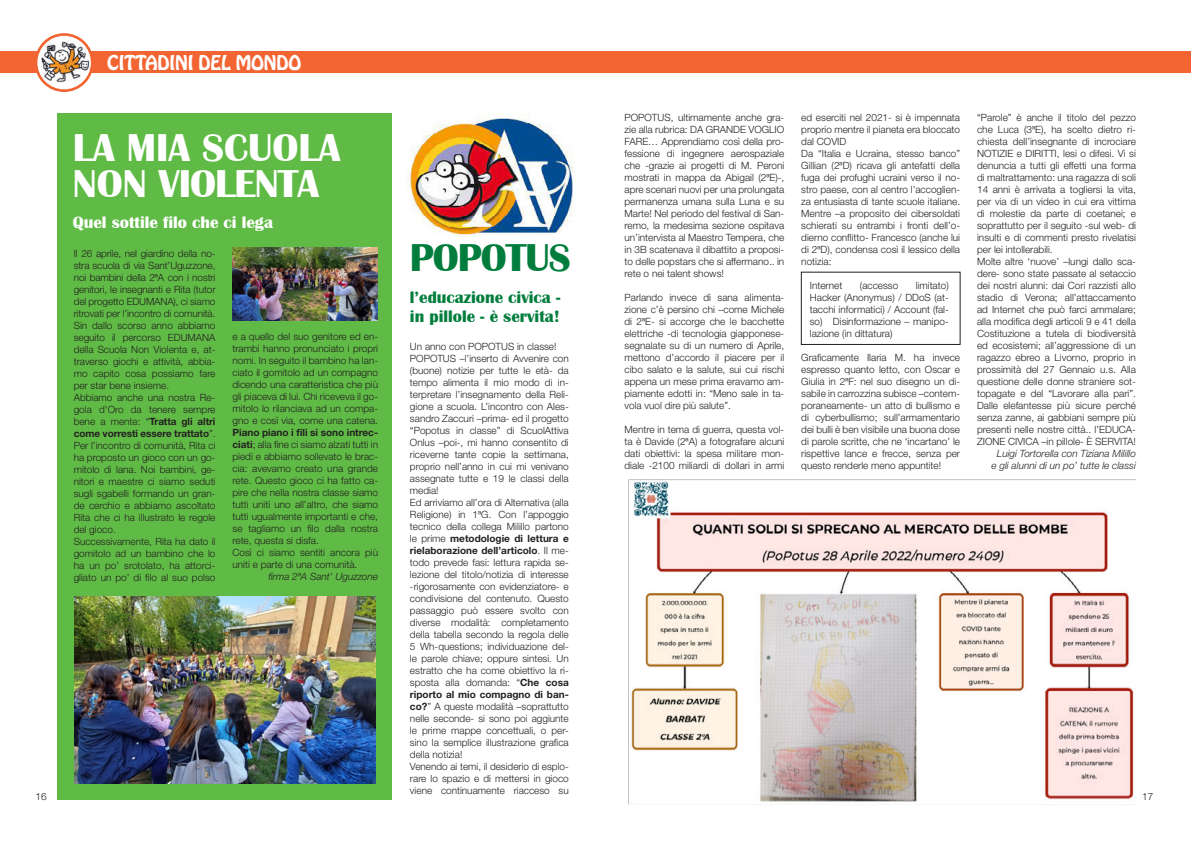
<style>
.page{position:relative;width:1191px;height:842px;background:#fff}
.page>*{position:absolute;margin:0;border:0;box-sizing:border-box;transform-origin:0 0}
.titoli{font:700 40px/36px "Britannic";color:#fff}
.titoli-2{font:700 40px "Britannic";letter-spacing:-.025em;color:#007d3c}
.spumoni{font:18px "Hobo Std";letter-spacing:-.01em;color:#fff}
.sottotitolo{font:700 17px/19px "Britannic";color:#007d3c}
.sottotitolo-2{font:700 17px "Britannic";color:#fff}
.articoli{font:300 10px/12px "Helvetica Neue LT Std";color:#231f20;text-align:justify}
.firma{font:italic 300 10px "Helvetica Neue LT Std";color:#231f20}
.s1{font-weight:700}
</style>
<div class="page">
<img style="left:631px;top:480px;width:503px;height:322px">
<img style="left:406px;top:114px;width:167px;height:122px">
<div style="left:801px;top:272px;width:159px;height:73px;border:1px solid #231f20"></div>
<div style="left:57px;top:113px;width:334px;height:686px;background:#60bb46"></div>
<img style="left:75px;top:596px;width:300px;height:187px">
<img style="left:232px;top:248px;width:146px;height:72px">
<div style="left:0;top:51px;width:1191px;height:22px;background:#f26431"></div>
<svg style="left:36px;top:34px;width:56px;height:57px"></svg>
<img style="left:41px;top:41px;width:50px;height:42px">
<div style="left:35px;top:33px;width:59px;height:59px;border:3px solid #f26431;border-radius:50%"></div>
<p class="spumoni" style="left:107px;top:50px;width:195px">CITTADINI DEL MONDO</p>
<p class="articoli" style="left:624px;top:111px;width:161px">POPOTUS, ultimamente anche gra&shy;zie alla rubrica: DA GRANDE VOGLIO FARE… Apprendiamo così della pro&shy;fessione di ingegnere aerospaziale che -grazie ai progetti di M. Peroni mostrati in mappa da Abigail (2ªE)-, apre scenari nuovi per una prolungata permanenza umana sulla Luna e su Marte! Nel periodo del festival di San&shy;remo, la medesima sezione ospitava un’intervista al Maestro Tempera, che in 3B scatenava il dibattito a proposi&shy;to delle popstars che si affermano.. in rete o nei talent shows!</p>
<p class="articoli" style="left:624px;top:291px;width:161px">Parlando invece di sana alimenta&shy;zione c’è persino chi –come Michele di 2ªE- si accorge che le bacchette elettriche -di tecnologia giapponese&shy;segnalate su di un numero di Aprile, mettono d’accordo il piacere per il cibo salato e la salute, sui cui rischi appena un mese prima eravamo am&shy;piamente edotti in: “Meno sale in ta&shy;vola vuol dire più salute”.</p>
<p class="articoli" style="left:624px;top:423px;width:161px">Mentre in tema di guerra, questa vol&shy;ta è Davide (2ªA) a fotografare alcuni dati obiettivi: la spesa militare mon&shy;diale -2100 miliardi di dollari in armi</p>
<p class="articoli" style="left:801px;top:111px;width:160px">ed eserciti nel 2021- si è impennata proprio mentre il pianeta era bloccato dal COVID</p>
<p class="articoli" style="left:801px;top:147px;width:160px">Da “Italia e Ucraina, stesso banco” Gillian (2ªD) ricava gli antefatti della fuga dei profughi ucraini verso il no&shy;stro paese, con al centro l’accoglien&shy;za entusiasta di tante scuole italiane.<br>Mentre –a proposito dei cibersoldati schierati su entrambi i fronti dell’o&shy;dierno conflitto- Francesco (anche lui di 2ªD), condensa così il lessico della notizia:</p>
<p class="articoli" style="left:810px;top:279px;width:34px">Internet</p>
<p class="articoli" style="left:860px;top:279px;width:40px">(accesso</p>
<p class="articoli" style="left:977px;top:111px;width:160px">“Parole” è anche il titolo del pezzo che Luca (3ªE), ha scelto dietro ri&shy;chiesta dell’insegnante di incrociare NOTIZIE e DIRITTI, lesi o difesi. Vi si denuncia a tutti gli effetti una forma di maltrattamento: una ragazza di soli 14 anni è arrivata a togliersi la vita, per via di un video in cui era vittima di molestie da parte di coetanei; e soprattutto per il seguito -sul web- di insulti e di commenti presto rivelatisi per lei intollerabili.</p>
<p class="articoli" style="left:977px;top:255px;width:160px">Molte altre ‘nuove’ –lungi dallo sca&shy;dere- sono state passate al setaccio dei nostri alunni: dai Cori razzisti allo stadio di Verona; all’attaccamento ad Internet che può farci ammalare; alla modifica degli articoli 9 e 41 della Costituzione a tutela di biodiversità ed ecosistemi; all’aggressione di un ragazzo ebreo a Livorno, proprio in prossimità del 27 Gennaio u.s. Alla questione delle donne straniere sot&shy;topagate e del “Lavorare alla pari”.<br>Dalle elefantesse più sicure perché senza zanne, ai gabbiani sempre più presenti nelle nostre città.. l’EDUCA-ZIONE CIVICA –in pillole- È SERVITA!</p>
<p class="firma" style="left:997px;top:447px;width:140px">Luigi Tortorella con Tiziana Milillo</p>
<p class="firma" style="left:991px;top:459px;width:146px">e gli alunni di un po’ tutte le classi</p>
<p class="titoli" style="left:73px;top:130px;width:269px">LA MIA SCUOLA<br>NON VIOLENTA</p>
<p class="sottotitolo-2" style="left:73px;top:213px;width:202px">Quel sottile filo che ci lega</p>
<p class="articoli" style="left:74px;top:247px;width:143px">Il 26 aprile, nel giardino della no&shy;stra scuola di via Sant’Uguzzone, noi bambini della 2ªA con i nostri genitori, le insegnanti e Rita (tutor del progetto EDUMANA), ci siamo ritrovati per l’incontro di comunità.</p>
<p class="articoli" style="left:74px;top:319px;width:143px">Sin dallo scorso anno abbiamo seguito il percorso EDUMANA della Scuola Non Violenta e, at&shy;traverso giochi e attività, abbia&shy;mo capito cosa possiamo fare per star bene insieme.</p>
<p class="articoli" style="left:74px;top:391px;width:143px">Abbiamo anche una nostra Re&shy;gola d’Oro da tenere sempre bene a mente: “<span class="s1">Tratta gli altri come vorresti essere trattato</span>”.</p>
<p class="articoli" style="left:74px;top:439px;width:143px">Per l’incontro di comunità, Rita ci ha proposto un gioco con un go&shy;mitolo di lana. Noi bambini, ge&shy;nitori e maestre ci siamo seduti sugli sgabelli formando un gran&shy;de cerchio e abbiamo ascoltato Rita che ci ha illustrato le regole del gioco.</p>
<p class="articoli" style="left:74px;top:535px;width:143px">Successivamente, Rita ha dato il gomitolo ad un bambino che lo ha un po’ srotolato, ha attorci&shy;gliato un po’ di filo al suo polso</p>
<p class="titoli-2" style="left:410px;top:235px;width:162px">POPOTUS</p>
<p class="sottotitolo" style="left:410px;top:288px;width:152px">l’educazione civica - in pillole - è servita!</p>
<p class="articoli" style="left:810px;top:279px;width:140px;text-indent:106px">limitato)<br>Hacker (Anonymus) / DDoS (at&shy;tacchi informatici) / Account (fal&shy;so) Disinformazione – manipo&shy;lazione (in dittatura)</p>
<p class="articoli" style="left:801px;top:351px;width:160px">Graficamente Ilaria M. ha invece espresso quanto letto, con Oscar e Giulia in 2ªF: nel suo disegno un di&shy;sabile in carrozzina subisce –contem&shy;poraneamente- un atto di bullismo e di cyberbullismo; sull’armamentario dei bulli è ben visibile una buona dose di parole scritte, che ne ‘incartano’ le rispettive lance e frecce, senza per questo renderle meno appuntite!</p>
<p class="articoli" style="left:232px;top:330px;width:147px">e a quello del suo genitore ed en&shy;trambi hanno pronunciato i propri nomi. In seguito il bambino ha lan&shy;ciato il gomitolo ad un compagno dicendo una caratteristica che più gli piaceva di lui. Chi riceveva il go&shy;mitolo lo rilanciava ad un compa&shy;gno e così via, come una catena.<br><span class="s1">Piano piano i fili si sono intrec&shy;ciati</span>; alla fine ci siamo alzati tutti in piedi e abbiamo sollevato le brac&shy;cia: avevamo creato una grande rete. Questo gioco ci ha fatto ca&shy;pire che nella nostra classe siamo tutti uniti uno all’altro, che siamo tutti ugualmente importanti e che, se tagliamo un filo dalla nostra rete, questa si disfa.</p>
<p class="articoli" style="left:232px;top:546px;width:147px">Così ci siamo sentiti ancora più uniti e parte di una comunità.</p>
<p class="firma" style="left:268px;top:570px;width:111px">firma 2ªA Sant’ Uguzzone</p>
<p class="articoli" style="left:410px;top:340px;width:148px">Un anno con POPOTUS in classe!</p>
<p class="articoli" style="left:410px;top:352px;width:160px">POPOTUS –l’inserto di Avvenire con (buone) notizie per tutte le età- da tempo alimenta il mio modo di in&shy;terpretare l’insegnamento della Reli&shy;gione a scuola. L’incontro con Ales&shy;sandro Zaccuri –prima- ed il progetto “Popotus in classe” di ScuolAttiva Onlus –poi-, mi hanno consentito di riceverne tante copie la settimana, proprio nell’anno in cui mi venivano assegnate tutte e 19 le classi della media!</p>
<p class="articoli" style="left:410px;top:496px;width:160px">Ed arriviamo all’ora di Alternativa (alla Religione) in 1ªG. Con l’appoggio tecnico della collega Milillo partono le prime <span class="s1">metodologie di lettura e rielaborazione dell’articolo</span>. Il me&shy;todo prevede fasi: lettura rapida se&shy;lezione del titolo/notizia di interesse -rigorosamente con evidenziatore- e condivisione del contenuto. Questo passaggio può essere svolto con diverse modalità: completamento della tabella secondo la regola delle 5 Wh-questions; individuazione del&shy;le parole chiave; oppure sintesi. Un estratto che ha come obiettivo la ri&shy;sposta alla domanda: “<span class="s1">Che cosa riporto al mio compagno di ban&shy;co?</span>” A queste modalità –soprattutto nelle seconde- si sono poi aggiunte le prime mappe concettuali, o per&shy;sino la semplice illustrazione grafica della notizia!</p>
<p class="articoli" style="left:410px;top:760px;width:160px">Venendo ai temi, il desiderio di esplo&shy;rare lo spazio e di mettersi in gioco viene continuamente riacceso su</p>
<p class="articoli" style="left:35px;top:790px;width:13px">16</p>
<p class="articoli" style="left:1142px;top:790px;width:13px">17</p>
</div>
